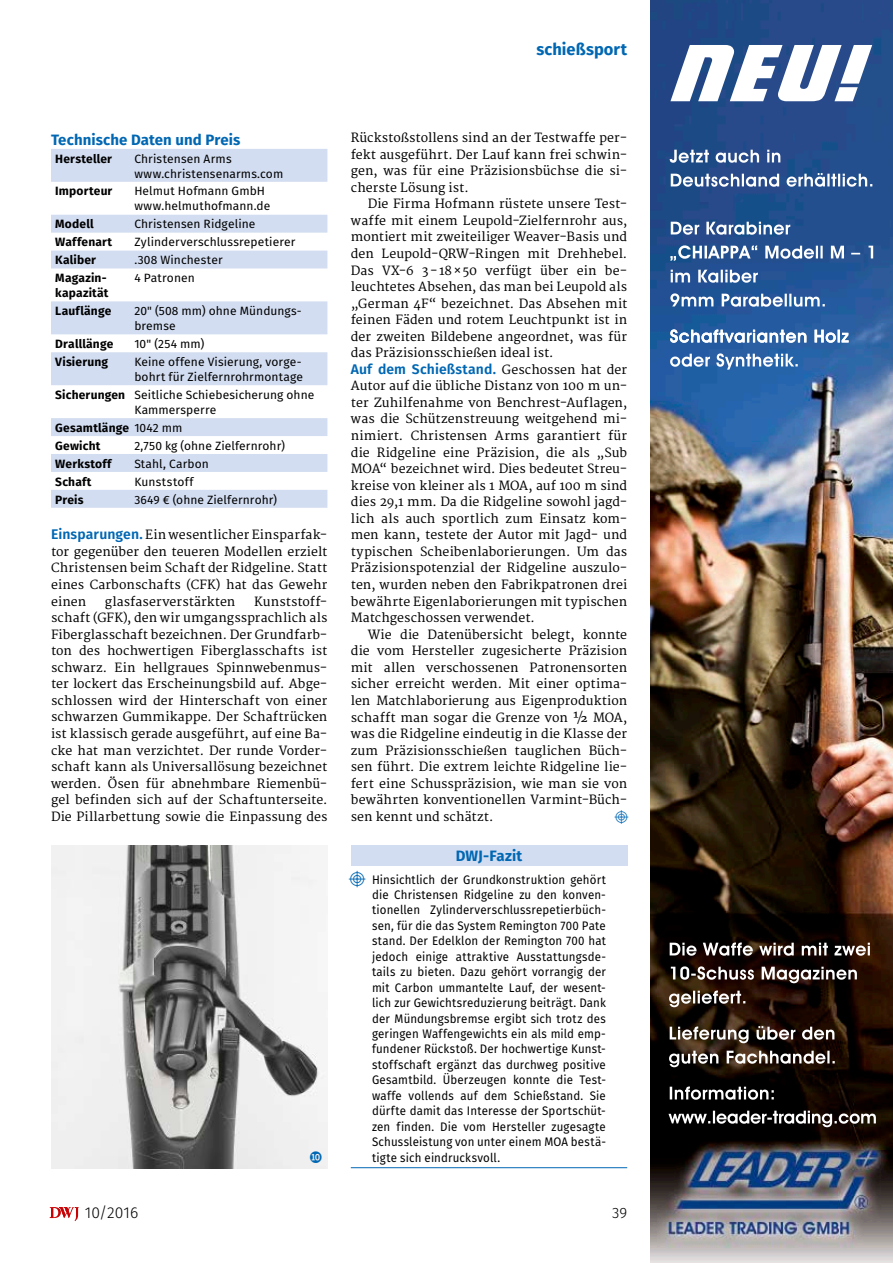
<style>
.page{position:relative;width:893px;height:1263px;background:#fff}
.page>*{position:absolute;margin:0;border:0;box-sizing:border-box;transform-origin:0 0}
.t1{font:700 16.5px "Fira Sans";letter-spacing:.005em;color:#0067b3}
.t2{font:16.5px "Nummer DWJ Nummer";color:#0067b3}
.t3{font:300 15.75px "Fira Sans";letter-spacing:.005em;color:#000}
.t4{font:700 15px "Fira Sans";letter-spacing:.005em;color:#0067b3}
.t5{font:300 15px "Fira Sans";color:#000}
.t6{font:15px "Poppi DWJ";color:#0067b3}
.t7{font:600 13.95px "Fira Sans";letter-spacing:.01em;color:#0067b3}
.t8{font:12.3px/16.5px "Merriweather";letter-spacing:.01em;color:#000;text-align:justify}
.t9{font:12.3px/15.5px "Fira Sans";letter-spacing:.01em;color:#000;text-align:justify;scale:.93 1}
.t10{font:12px/15px "Fira Sans";letter-spacing:.01em;color:#000}
.t11{font:700 12px/15px "Fira Sans";letter-spacing:.015em;color:#000}
.s1{font-weight:700}
.s2{font-weight:400}
.s3{font-family:"Fira Sans";font-weight:600;font-size:13.95px;color:#0067b3}
.s4{font-family:"Merriweather";font-weight:400;font-size:12.3px;color:#000}
.s5{font-family:"Poppi DWJ";font-size:18px;color:#0067b3}
</style>
<div class="page">
<div style="left:351px;top:845px;width:276px;height:20px;background:#d2ddf1"></div>
<hr style="left:351px;top:1167px;width:276px;height:1px;background:#0067b3">
<svg style="left:51px;top:149px;width:276px;height:359px;fill:#d3ddf1"></svg>
<img style="left:51px;top:845px;width:276px;height:323px">
<img style="left:651px;top:0;width:242px;height:1150px">
<img style="left:651px;top:1150px;width:242px;height:113px">
<svg style="left:50px;top:1207px;width:29px;height:14px"></svg>
<h1 class="t1" style="left:536px;top:38px;width:92px">schießsport</h1>
<p class="t4" style="left:51px;top:129px;width:191px">Technische Daten und Preis</p>
<p class="t11" style="left:55px;top:151px;width:58px">Hersteller</p>
<p class="t10" style="left:134px;top:151px;width:150px">Christensen Arms www.christensenarms.com</p>
<p class="t11" style="left:55px;top:184px;width:59px">Importeur</p>
<p class="t10" style="left:134px;top:184px;width:138px">Helmut Hofmann GmbH www.helmuthofmann.de</p>
<p class="t11" style="left:55px;top:217px;width:40px">Modell</p>
<p class="t10" style="left:134px;top:217px;width:123px">Christensen Ridgeline</p>
<p class="t11" style="left:55px;top:235px;width:58px">Waffenart</p>
<p class="t10" style="left:134px;top:235px;width:163px">Zylinderverschlussrepetierer</p>
<p class="t11" style="left:55px;top:253px;width:42px">Kaliber</p>
<p class="t10" style="left:134px;top:253px;width:90px">.308 Winchester</p>
<p class="t11" style="left:55px;top:270px;width:55px">Magazin&shy;kapazität</p>
<p class="t10" style="left:134px;top:270px;width:62px">4 Patronen</p>
<p class="t11" style="left:55px;top:303px;width:58px">Lauflänge</p>
<p class="t10" style="left:134px;top:303px;width:169px">20" (508 mm) ohne Mündungs&shy;bremse</p>
<p class="t11" style="left:55px;top:336px;width:60px">Dralllänge</p>
<p class="t10" style="left:134px;top:336px;width:72px">10" (254 mm)</p>
<p class="t11" style="left:55px;top:354px;width:54px">Visierung</p>
<p class="t10" style="left:134px;top:354px;width:170px">Keine offene Visierung, vorge&shy;bohrt für Zielfernrohrmontage</p>
<p class="t10" style="left:134px;top:387px;width:182px;text-indent:-79px"><span class="s1">Sicherungen</span> Seitliche Schiebesicherung ohne<br>Kammersperre</p>
<p class="t11" style="left:55px;top:419px;width:129px;line-height:18px">Gesamtlänge <span class="s2">1042 mm<br></span>Gewicht</p>
<p class="t10" style="left:134px;top:438px;width:152px">2,750 kg (ohne Zielfernrohr)</p>
<p class="t11" style="left:55px;top:456px;width:58px">Werkstoff</p>
<p class="t10" style="left:134px;top:456px;width:76px">Stahl, Carbon</p>
<p class="t11" style="left:55px;top:474px;width:38px">Schaft</p>
<p class="t10" style="left:134px;top:474px;width:61px">Kunststoff</p>
<p class="t11" style="left:55px;top:492px;width:30px">Preis</p>
<p class="t10" style="left:134px;top:492px;width:144px">3649 € (ohne Zielfernrohr)</p>
<p class="t8" style="left:51px;top:527px;width:278px"><span class="s3">Einsparungen.</span> Ein wesentlicher Einsparfak&shy;tor gegenüber den teueren Modellen erzielt Christensen beim Schaft der Ridgeline. Statt eines Carbonschafts (CFK) hat das Gewehr einen</p>
<p class="t8" style="left:51px;top:593px;width:278px;text-indent:203px">Kunststoff&shy;schaft (GFK), den wir umgangssprachlich als Fiberglasschaft bezeichnen. Der Grundfarb&shy;ton des hochwertigen Fiberglasschafts ist schwarz. Ein hellgraues Spinnwebenmus&shy;ter lockert das Erscheinungsbild auf. Abge&shy;schlossen wird der Hinterschaft von einer schwarzen Gummikappe. Der Schaftrücken ist klassisch gerade ausgeführt, auf eine Ba&shy;cke hat man verzichtet. Der runde Vorder&shy;schaft kann als Universallösung bezeichnet werden. Ösen für abnehmbare Riemenbü&shy;gel befinden sich auf der Schaftunterseite.<br>Die Pillarbettung sowie die Einpassung des</p>
<p class="t8" style="left:105px;top:593px;width:132px">glasfaserverstärkten</p>
<p class="t3" style="left:85px;top:1201px;width:55px">10/2016</p>
<h1 class="t2" style="left:309px;top:1147px;width:16px">q</h1>
<p class="t8" style="left:351px;top:130px;width:278px">Rückstoßstollens sind an der Testwaffe per&shy;fekt ausgeführt. Der Lauf kann frei schwin&shy;gen, was für eine Präzisionsbüchse die si&shy;cherste Lösung ist.</p>
<p class="t8" style="left:351px;top:196px;width:278px;text-indent:17px">Die Firma Hofmann rüstete unsere Test&shy;waffe mit einem Leupold-Zielfernrohr aus, montiert mit zweiteiliger Weaver-Basis und den Leupold-QRW-Ringen mit Drehhebel.<br>Das VX-6 3 - 18 × 50 verfügt über ein be&shy;leuchtetes Absehen, das man bei Leupold als „German 4F“ bezeichnet. Das Absehen mit feinen Fäden und rotem Leuchtpunkt ist in der zweiten Bildebene angeordnet, was für das Präzisionsschießen ideal ist.</p>
<p class="t7" style="left:351px;top:359px;width:278px">Auf dem Schießstand. <span class="s4">Geschossen hat der</span></p>
<p class="t8" style="left:351px;top:378px;width:278px">Autor auf die übliche Distanz von 100 m un&shy;ter Zuhilfenahme von Benchrest-Auflagen, was die Schützenstreuung weitgehend mi&shy;nimiert. Christensen Arms garantiert für die Ridgeline eine Präzision, die als „Sub MOA“ bezeichnet wird. Dies bedeutet Streu&shy;kreise von kleiner als 1 MOA, auf 100 m sind dies 29,1 mm. Da die Ridgeline sowohl jagd&shy;lich als auch sportlich zum Einsatz kom&shy;men kann, testete der Autor mit Jagd- und typischen Scheibenlaborierungen. Um das Präzisionspotenzial der Ridgeline auszulo&shy;ten, wurden neben den Fabrikpatronen drei bewährte Eigenlaborierungen mit typischen Matchgeschossen verwendet.</p>
<p class="t8" style="left:351px;top:627px;width:278px;text-indent:17px">Wie die Datenübersicht belegt, konnte die vom Hersteller zugesicherte Präzision mit allen verschossenen Patronensorten sicher erreicht werden. Mit einer optima&shy;len Matchlaborierung aus Eigenproduktion schafft man sogar die Grenze von ½ MOA, was die Ridgeline eindeutig in die Klasse der zum Präzisionsschießen tauglichen Büch&shy;sen führt. Die extrem leichte Ridgeline lie&shy;fert eine Schusspräzision, wie man sie von bewährten konventionellen Varmint-Büch&shy;sen kennt und schätzt.</p>
<p class="t6" style="left:616px;top:808px;width:13px">X</p>
<p class="t4" style="left:456px;top:845px;width:68px">DWJ-Fazit</p>
<p class="t9" style="left:372px;top:871px;width:253px;text-indent:-21px"><span class="s5">X</span> Hinsichtlich der Grundkonstruktion gehört die Christensen Ridgeline zu den konven&shy;tionellen Zylinderverschlussrepetierbüch&shy;sen, für die das System Remington 700 Pate stand. Der Edelklon der Remington 700 hat jedoch einige attraktive Ausstattungsde&shy;tails zu bieten. Dazu gehört vorrangig der mit Carbon ummantelte Lauf, der wesent&shy;lich zur Gewichtsreduzierung beiträgt. Dank der Mündungsbremse ergibt sich trotz des geringen Waffengewichts ein als mild emp&shy;fundener Rückstoß. Der hochwertige Kunst&shy;stoffschaft ergänzt das durchweg positive Gesamtbild. Überzeugen konnte die Test&shy;waffe vollends auf dem Schießstand. Sie dürfte damit das Interesse der Sportschüt&shy;zen finden. Die vom Hersteller zugesagte Schussleistung von unter einem MOA bestä&shy;tigte sich eindrucksvoll.</p>
<p class="t5" style="left:612px;top:1202px;width:17px">39</p>
</div>
